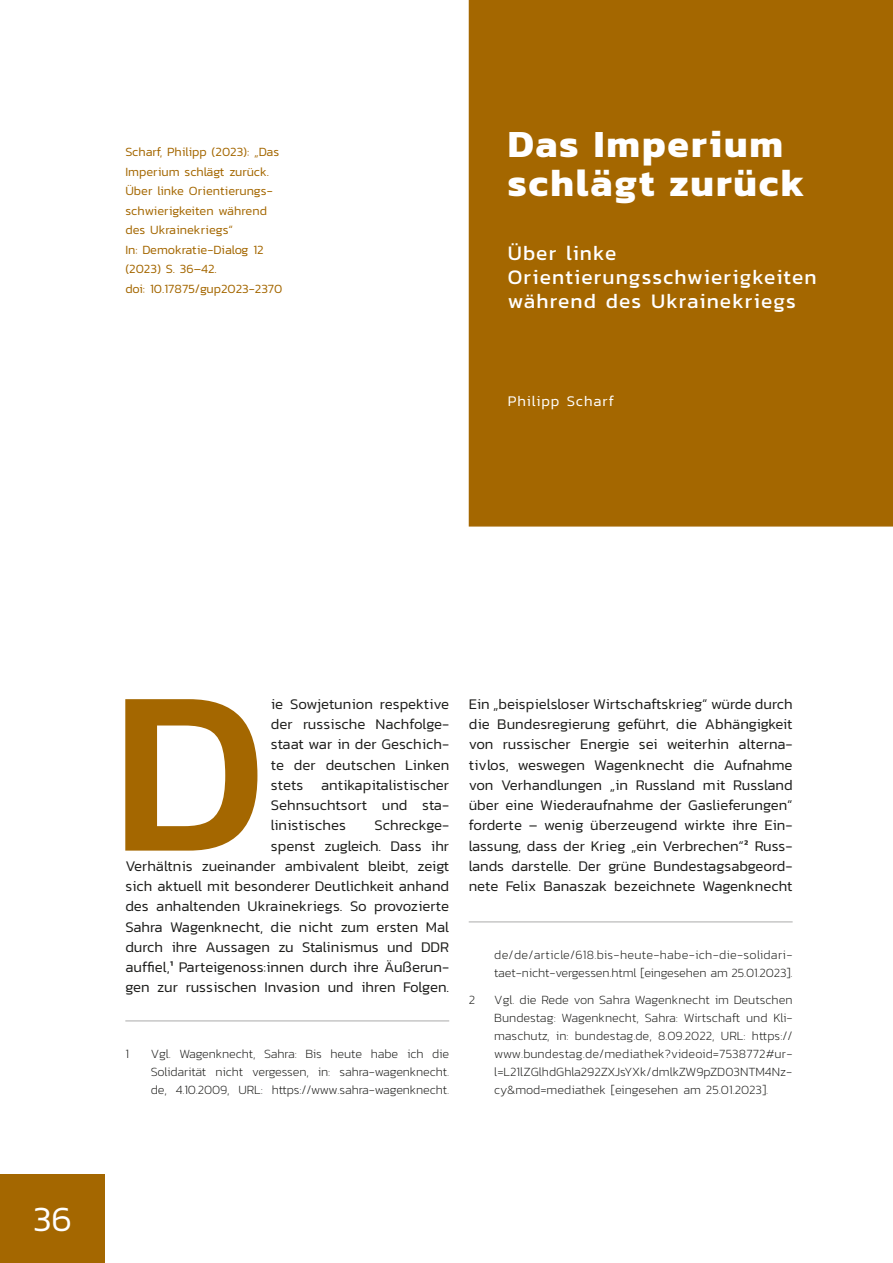
<style>
.page{position:relative;width:893px;height:1263px;background:#fff}
.page>*{position:absolute;margin:0;border:0;box-sizing:border-box;transform-origin:0 0}
.t1{font:500 235.05px "Kanit";color:#a46700}
.t2{font:700 39px/39px "Kanit";letter-spacing:.05em;color:#fff}
.t3{font:300 36px "Kanit";color:#fff}
.t4{font:21px/24px "Kanit";letter-spacing:.05em;color:#fff}
.t5{font:300 15px/20.2px "Kanit";color:#1d1d1b;text-align:justify}
.t6{font:300 15px "Kanit";letter-spacing:.06em;color:#fff}
.t7{font:200 12.75px/18px "Kanit";letter-spacing:-.01em;color:#1d1d1b;text-align:justify}
.t8{font:300 12.75px/19.5px "Kanit";color:#a46700}
.s1{font-weight:400;font-size:16.5px}
</style>
<div class="page">
<div style="left:0;top:1175px;width:105px;height:88px;background:#a46700"></div>
<div style="left:469px;top:0;width:424px;height:527px;background:#a46700"></div>
<hr style="left:125px;top:1020px;width:324px;height:2px;background:#c7c7c6">
<hr style="left:469px;top:921px;width:324px;height:2px;background:#c7c7c6">
<p class="t8" style="left:125px;top:142px;width:159px">Scharf, Philipp (2023): „Das<br>Imperium schlägt zurück.<br>Über linke Orientierungs&shy;schwierigkeiten während des Ukrainekriegs“<br>In: Demokratie-Dialog 12 (2023) S. 36–42.<br>doi: 10.17875/gup2023-2370</p>
<h2 class="t2" style="left:508px;top:123px;width:299px">Das Imperium schlägt zurück</h2>
<h3 class="t4" style="left:508px;top:240px;width:310px">Über linke<br>Orientierungsschwierigkeiten während des Ukrainekriegs</h3>
<p class="t6" style="left:508px;top:390px;width:108px">Philipp Scharf</p>
<h3 class="t3" style="left:33px;top:1193px;width:40px">36</h3>
<h1 class="t1" style="left:112px;top:595px;width:156px">D</h1>
<p class="t5" style="left:271px;top:693px;width:180px">ie Sowjetunion respektive der russische Nachfolge&shy;staat war in der Geschich&shy;te der deutschen Linken stets antikapitalistischer Sehnsuchtsort und sta&shy;linistisches</p>
<p class="t5" style="left:125px;top:815px;width:325px;text-align:right">Schreckge-<br>spenst zugleich. Dass ihr<br>Verhältnis zueinander ambivalent bleibt, zeigt sich aktuell mit besonderer Deutlichkeit anhand des anhaltenden Ukrainekriegs. So provozierte Sahra Wagenknecht, die nicht zum ersten Mal durch ihre Aussagen zu Stalinismus und DDR auffiel,<span class="s1">1</span> Parteigenoss:innen durch ihre Äußerun&shy;gen zur russischen Invasion und ihren Folgen.</p>
<p class="t7" style="left:125px;top:1044px;width:5px">1</p>
<p class="t7" style="left:151px;top:1044px;width:300px">Vgl. Wagenknecht, Sahra: Bis heute habe ich die Solidarität nicht vergessen, in: sahra-wagenknecht. de, 4.10.2009, URL: https://www.sahra-wagenknecht.</p>
<p class="t5" style="left:469px;top:693px;width:325px">Ein „beispielsloser Wirtschaftskrieg“ würde durch die Bundesregierung geführt, die Abhängigkeit von russischer Energie sei weiterhin alterna&shy;tivlos, weswegen Wagenknecht die Aufnahme von Verhandlungen „in Russland mit Russland über eine Wiederaufnahme der Gaslieferungen“ forderte – wenig überzeugend wirkte ihre Ein&shy;lassung, dass der Krieg „ein Verbrechen“<span class="s1">2</span> Russ&shy;lands darstelle. Der grüne Bundestagsabgeord&shy;nete Felix Banaszak bezeichnete Wagenknecht</p>
<p class="t7" style="left:494px;top:945px;width:300px">de/de/article/618.bis-heute-habe-ich-die-solidari&shy;taet-nicht-vergessen.html [eingesehen am 25.01.2023].</p>
<p class="t7" style="left:469px;top:990px;width:8px">2</p>
<p class="t7" style="left:494px;top:990px;width:300px">Vgl. die Rede von Sahra Wagenknecht im Deutschen Bundestag: Wagenknecht, Sahra: Wirtschaft und Kli&shy;maschutz, in: bundestag.de, 8.09.2022, URL: https:// www.bundestag.de/mediathek?videoid=7538772#ur&shy;l=L21lZGlhdGhla292ZXJsYXk/dmlkZW9pZD03NTM4Nz&shy;cy&amp;mod=mediathek [eingesehen am 25.01.2023].</p>
</div>
